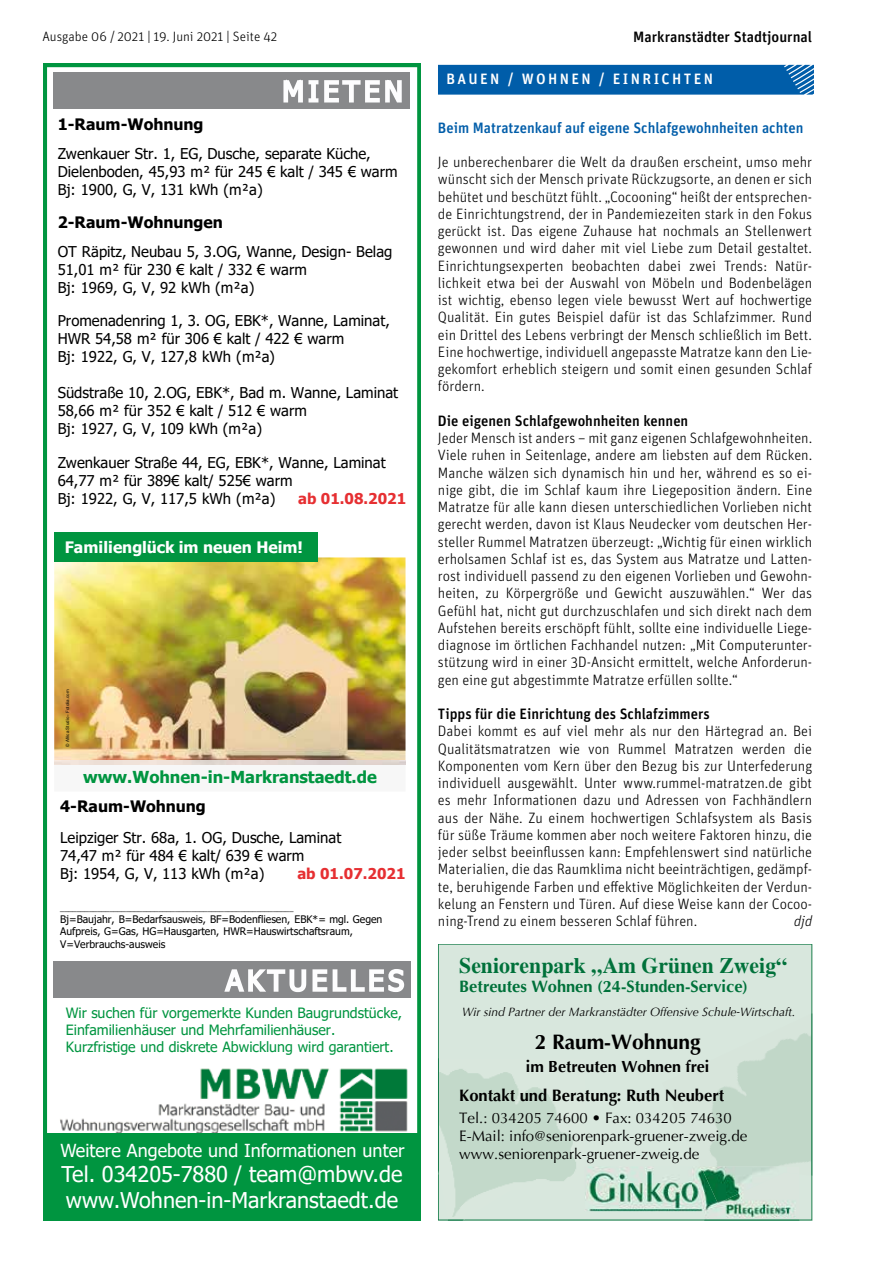
<style>
.page{position:relative;width:893px;height:1263px;background:#fff}
.page>*{position:absolute;margin:0;border:0;box-sizing:border-box;transform-origin:0 0}
.t1{font:21.75px/26px "Tahoma";color:#fff}
.t2{font:700 21.75px "Times";color:#00713a}
.t3{font:700 20.85px "Optima";color:#000}
.t4{font:18px "Tahoma";color:#fff}
.t5{font:700 16.5px "Optima";color:#00713a}
.t6{font:700 16.5px "Tahoma";color:#009540}
.t7{font:700 16.5px "Optima";color:#000}
.t8{font:700 16.05px "Optima";color:#000}
.t9{font:700 15.75px "Tahoma";letter-spacing:-.005em;color:#000}
.t10{font:700 15.75px "Tahoma";letter-spacing:-.005em;color:#fff}
.t11{font:300 15px/17.2px "Unit OT";color:#000;text-align:justify}
.t12{font:15px/18px "Optima";color:#000}
.t13{font:500 15px "Unit OT";color:#000}
.t14{font:500 15px "Unit OT";color:#005da9}
.t15{font:500 15px "Unit OT";letter-spacing:.16em;color:#fff}
.t16{font:italic 300 15px "Unit OT";color:#000}
.t17{font:14.85px/18px "Tahoma";color:#000}
.t18{font:700 14.85px "Tahoma";color:#e62f32}
.t19{font:14.25px "Tahoma";color:#009540}
.t20{font:14.1px/17.1px "Tahoma";color:#009540}
.t21{font:300 13.5px "Unit OT";color:#000}
.t22{font:italic 12px "Optima";color:#000}
.t23{font:10.35px/12.6px "Tahoma";color:#000}
.t24{font:7.5px "Tahoma";color:#000}
.t25{font:4.5px "Arial";letter-spacing:.01em;color:#000}
</style>
<div class="page">
<div style="left:438px;top:65px;width:375px;height:30px;background:#005da9"></div>
<svg style="left:44px;top:64px;width:377px;height:1156px"></svg>
<div style="left:44px;top:1133px;width:377px;height:86px;background:#009540"></div>
<div style="left:53px;top:72px;width:356px;height:37px;background:#88898b"></div>
<svg style="left:283px;top:79px;width:119px;height:23px"></svg>
<img style="left:58px;top:1066px;width:351px;height:67px">
<div style="left:53px;top:961px;width:357px;height:37px;background:#88898b"></div>
<svg style="left:224px;top:969px;width:180px;height:23px"></svg>
<svg style="left:54px;top:764px;width:351px;height:27px"></svg>
<img style="left:54px;top:761px;width:351px;height:3px">
<div style="left:54px;top:532px;width:263px;height:30px;background:#009540"></div>
<div style="left:438px;top:944px;width:374px;height:276px;background:#d8e7dd"></div>
<img style="left:464px;top:1058px;width:122px;height:161px">
<img style="left:438px;top:1058px;width:26px;height:162px">
<img style="left:662px;top:1013px;width:150px;height:163px">
<img style="left:584px;top:1166px;width:108px;height:45px">
<img style="left:692px;top:1166px;width:107px;height:53px">
<img style="left:704px;top:1219px;width:95px;height:1px">
<img style="left:584px;top:1166px;width:2px;height:25px">
<img style="left:701px;top:1166px;width:98px;height:37px">
<p class="t21" style="left:43px;top:29px;width:236px">Ausgabe 06 / 2021 | 19. Juni 2021 | Seite 42</p>
<p class="t13" style="left:633px;top:28px;width:180px">Markranstädter Stadtjournal</p>
<p class="t9" style="left:58px;top:113px;width:147px">1-Raum-Wohnung</p>
<p class="t17" style="left:58px;top:145px;width:341px">Zwenkauer Str. 1, EG, Dusche, separate Küche,<br>Dielenboden, 45,93 m² für 245 € kalt / 345 € warm<br>Bj: 1900, G, V, 131 kWh (m²a)</p>
<p class="t9" style="left:58px;top:211px;width:167px">2-Raum-Wohnungen</p>
<p class="t17" style="left:58px;top:243px;width:336px">OT Räpitz, Neubau 5, 3.OG, Wanne, Design- Belag<br>51,01 m² für 230 € kalt / 332 € warm<br>Bj: 1969, G, V, 92 kWh (m²a)</p>
<p class="t17" style="left:58px;top:312px;width:334px">Promenadenring 1, 3. OG, EBK*, Wanne, Laminat,<br>HWR 54,58 m² für 306 € kalt / 422 € warm<br>Bj: 1922, G, V, 127,8 kWh (m²a)</p>
<p class="t17" style="left:58px;top:384px;width:342px">Südstraße 10, 2.OG, EBK*, Bad m. Wanne, Laminat<br>58,66 m² für 352 € kalt / 512 € warm<br>Bj: 1927, G, V, 109 kWh (m²a)</p>
<p class="t17" style="left:58px;top:454px;width:329px">Zwenkauer Straße 44, EG, EBK*, Wanne, Laminat<br>64,77 m² für 389€ kalt/ 525€ warm<br>Bj: 1922, G, V, 117,5 kWh (m²a)</p>
<p class="t18" style="left:298px;top:488px;width:110px">ab 01.08.2021</p>
<p class="t10" style="left:65px;top:536px;width:240px">Familienglück im neuen Heim!</p>
<p class="t25" style="left:65px;top:747px;width:59px;rotate:-90deg">© Africa Studio - Fotolia.com</p>
<p class="t6" style="left:83px;top:765px;width:295px">www.Wohnen-in-Markranstaedt.de</p>
<p class="t9" style="left:60px;top:795px;width:147px">4-Raum-Wohnung</p>
<p class="t17" style="left:60px;top:829px;width:283px">Leipziger Str. 68a, 1. OG, Dusche, Laminat<br>74,47 m² für 484 € kalt/ 639 € warm<br>Bj: 1954, G, V, 113 kWh (m²a)</p>
<p class="t18" style="left:297px;top:863px;width:110px">ab 01.07.2021</p>
<p class="t24" style="left:60px;top:903px;width:235px">_________________________________________________________</p>
<p class="t23" style="left:60px;top:913px;width:324px">Bj=Baujahr, B=Bedarfsausweis, BF=Bodenfliesen, EBK*= mgl. Gegen<br>Aufpreis, G=Gas, HG=Hausgarten, HWR=Hauswirtschaftsraum,<br>V=Verbrauchs-ausweis</p>
<p class="t19" style="left:66px;top:1003px;width:338px">Wir suchen für vorgemerkte Kunden Baugrundstücke,</p>
<p class="t20" style="left:66px;top:1022px;width:329px">Einfamilienhäuser und Mehrfamilienhäuser.<br>Kurzfristige und diskrete Abwicklung wird garantiert.</p>
<p class="t4" style="left:60px;top:1138px;width:346px">Weitere Angebote und Informationen unter</p>
<h1 class="t1" style="left:62px;top:1162px;width:342px">Tel. 034205-7880 / team@mbwv.de www.Wohnen-in-Markranstaedt.de</h1>
<p class="t15" style="left:447px;top:70px;width:268px">BAUEN / WOHNEN / EINRICHTEN</p>
<p class="t14" style="left:438px;top:118px;width:367px">Beim Matratzenkauf auf eigene Schlafgewohnheiten achten</p>
<p class="t11" style="left:438px;top:153px;width:376px">Je unberechenbarer die Welt da draußen erscheint, umso mehr wünscht sich der Mensch private Rückzugsorte, an denen er sich behütet und beschützt fühlt. „Cocooning“ heißt der entsprechen&shy;de Einrichtungstrend, der in Pandemiezeiten stark in den Fokus gerückt ist. Das eigene Zuhause hat nochmals an Stellenwert gewonnen und wird daher mit viel Liebe zum Detail gestaltet.<br>Einrichtungsexperten beobachten dabei zwei Trends: Natür&shy;lichkeit etwa bei der Auswahl von Möbeln und Bodenbelägen ist wichtig, ebenso legen viele bewusst Wert auf hochwertige Qualität. Ein gutes Beispiel dafür ist das Schlafzimmer. Rund ein Drittel des Lebens verbringt der Mensch schließlich im Bett.<br>Eine hochwertige, individuell angepasste Matratze kann den Lie&shy;gekomfort erheblich steigern und somit einen gesunden Schlaf fördern.</p>
<p class="t13" style="left:438px;top:412px;width:252px">Die eigenen Schlafgewohnheiten kennen</p>
<p class="t11" style="left:438px;top:429px;width:376px">Jeder Mensch ist anders – mit ganz eigenen Schlafgewohnheiten.<br>Viele ruhen in Seitenlage, andere am liebsten auf dem Rücken.<br>Manche wälzen sich dynamisch hin und her, während es so ei&shy;nige gibt, die im Schlaf kaum ihre Liegeposition ändern. Eine Matratze für alle kann diesen unterschiedlichen Vorlieben nicht gerecht werden, davon ist Klaus Neudecker vom deutschen Her&shy;steller Rummel Matratzen überzeugt: „Wichtig für einen wirklich erholsamen Schlaf ist es, das System aus Matratze und Latten&shy;rost individuell passend zu den eigenen Vorlieben und Gewohn&shy;heiten, zu Körpergröße und Gewicht auszuwählen.“ Wer das Gefühl hat, nicht gut durchzuschlafen und sich direkt nach dem Aufstehen bereits erschöpft fühlt, sollte eine individuelle Liege&shy;diagnose im örtlichen Fachhandel nutzen: „Mit Computerunter&shy;stützung wird in einer 3D-Ansicht ermittelt, welche Anforderun&shy;gen eine gut abgestimmte Matratze erfüllen sollte.“</p>
<p class="t13" style="left:438px;top:705px;width:273px">Tipps für die Einrichtung des Schlafzimmers</p>
<p class="t11" style="left:438px;top:723px;width:376px">Dabei kommt es auf viel mehr als nur den Härtegrad an. Bei Qualitätsmatratzen wie von Rummel Matratzen werden die Komponenten vom Kern über den Bezug bis zur Unterfederung individuell ausgewählt. Unter www.rummel-matratzen.de gibt es mehr Informationen dazu und Adressen von Fachhändlern aus der Nähe. Zu einem hochwertigen Schlafsystem als Basis für süße Träume kommen aber noch weitere Faktoren hinzu, die jeder selbst beeinflussen kann: Empfehlenswert sind natürliche Materialien, die das Raumklima nicht beeinträchtigen, gedämpf&shy;te, beruhigende Farben und effektive Möglichkeiten der Verdun&shy;kelung an Fenstern und Türen. Auf diese Weise kann der Cocoo&shy;ning-Trend zu einem besseren Schlaf führen.</p>
<p class="t16" style="left:794px;top:912px;width:20px">djd</p>
<h1 class="t2" style="left:459px;top:952px;width:329px">Seniorenpark „Am Grünen Zweig“</h1>
<p class="t5" style="left:459px;top:977px;width:290px">Betreutes Wohnen (24-Stunden-Service)</p>
<p class="t22" style="left:462px;top:1004px;width:335px">Wir sind Partner der Markranstädter Offensive Schule-Wirtschaft.</p>
<h2 class="t3" style="left:535px;top:1030px;width:167px">2 Raum-Wohnung</h2>
<p class="t8" style="left:526px;top:1057px;width:185px">im Betreuten Wohnen frei</p>
<p class="t7" style="left:459px;top:1086px;width:266px">Kontakt und Beratung: Ruth Neubert</p>
<p class="t12" style="left:459px;top:1109px;width:289px">Tel.: 034205 74600 • Fax: 034205 74630<br>E-Mail: info@seniorenpark-gruener-zweig.de www.seniorenpark-gruener-zweig.de</p>
</div>
